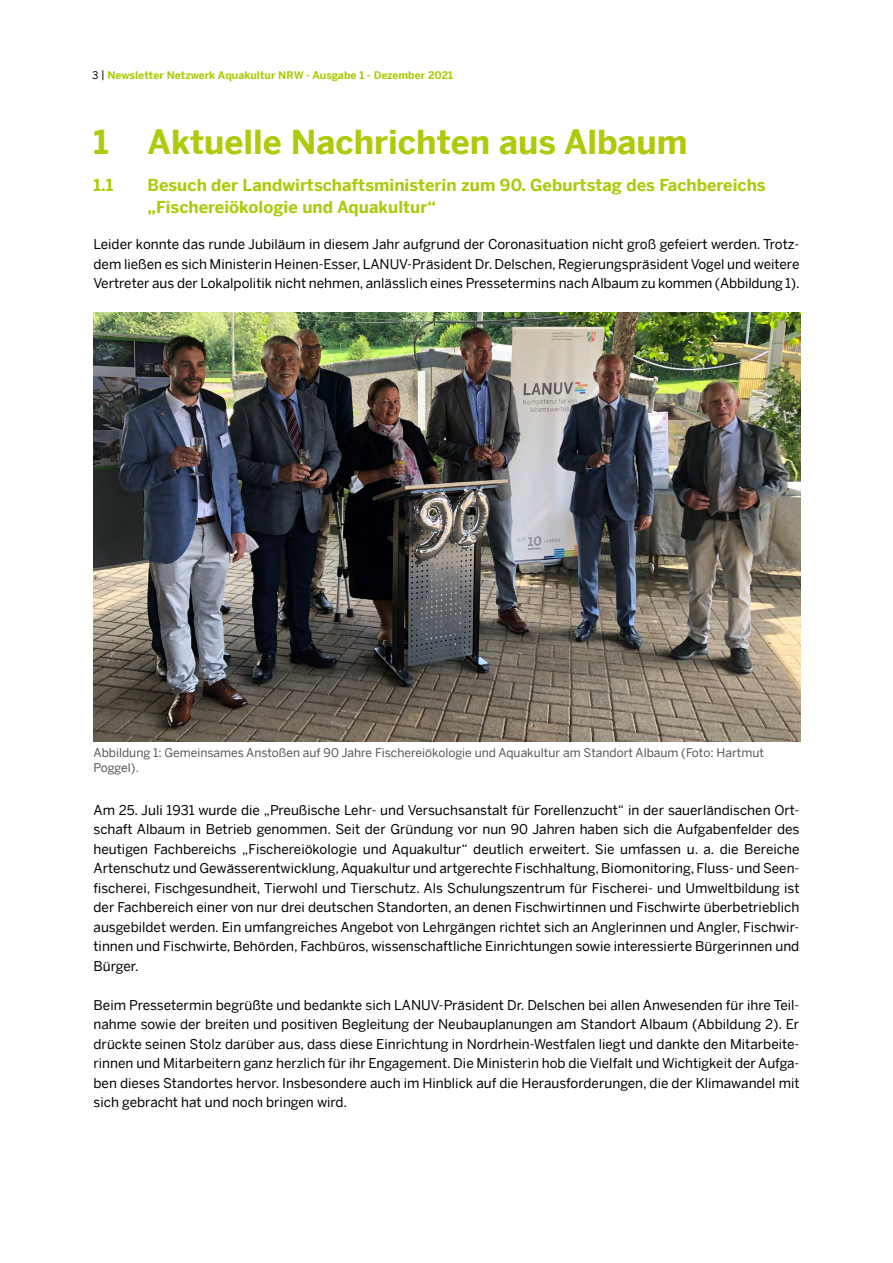
<style>
.page{position:relative;width:893px;height:1263px;background:#fff}
.page>*{position:absolute;margin:0;border:0;box-sizing:border-box;transform-origin:0 0}
.t1{font:700 33px "Benton Sans";color:#afca0b}
.t2{font:700 16.5px/22.5px "Benton Sans";color:#afca0b}
.t3{font:13.5px/19.5px "Benton Sans";color:#000;text-align:justify}
.t4{font:12px/15px "Benton Sans";color:#575756}
.t5{font:700 10.5px "Benton Sans";color:#afca0b}
.s1{font-weight:400;color:#000}
</style>
<div class="page">
<img style="left:94px;top:313px;width:707px;height:429px">
<p class="t5" style="left:92px;top:69px;width:362px"><span class="s1">3 |</span> Newsletter Netzwerk Aquakultur NRW - Ausgabe 1 - Dezember 2021</p>
<h1 class="t1" style="left:94px;top:122px;width:596px">1 Aktuelle Nachrichten aus Albaum</h1>
<p class="t2" style="left:94px;top:173px;width:21px">1.1</p>
<p class="t2" style="left:148px;top:173px;width:620px">Besuch der Landwirtschaftsministerin zum 90. Geburtstag des Fachbereichs „Fischereiökologie und Aquakultur“</p>
<p class="t3" style="left:94px;top:234px;width:708px">Leider konnte das runde Jubiläum in diesem Jahr aufgrund der Coronasituation nicht groß gefeiert werden. Trotz&shy;dem ließen es sich Ministerin Heinen-Esser, LANUV-Präsident Dr. Delschen, Regierungspräsident Vogel und weitere Vertreter aus der Lokalpolitik nicht nehmen, anlässlich eines Pressetermins nach Albaum zu kommen (Abbildung 1).</p>
<p class="t4" style="left:94px;top:745px;width:672px">Abbildung 1: Gemeinsames Anstoßen auf 90 Jahre Fischereiökologie und Aquakultur am Standort Albaum (Foto: Hartmut<br>Poggel).</p>
<p class="t3" style="left:94px;top:800px;width:707px">Am 25. Juli 1931 wurde die „Preußische Lehr- und Versuchsanstalt für Forellenzucht“ in der sauerländischen Ort&shy;schaft Albaum in Betrieb genommen. Seit der Gründung vor nun 90 Jahren haben sich die Aufgabenfelder des heutigen Fachbereichs „Fischereiökologie und Aquakultur“ deutlich erweitert. Sie umfassen u. a. die Bereiche Artenschutz und Gewässerentwicklung, Aquakultur und artgerechte Fischhaltung, Biomonitoring, Fluss- und Seen&shy;fischerei, Fischgesundheit, Tierwohl und Tierschutz. Als Schulungszentrum für Fischerei- und Umweltbildung ist der Fachbereich einer von nur drei deutschen Standorten, an denen Fischwirtinnen und Fischwirte überbetrieblich ausgebildet werden. Ein umfangreiches Angebot von Lehrgängen richtet sich an Anglerinnen und Angler, Fischwir&shy;tinnen und Fischwirte, Behörden, Fachbüros, wissenschaftliche Einrichtungen sowie interessierte Bürgerinnen und Bürger.</p>
<p class="t3" style="left:94px;top:995px;width:707px">Beim Pressetermin begrüßte und bedankte sich LANUV-Präsident Dr. Delschen bei allen Anwesenden für ihre Teil&shy;nahme sowie der breiten und positiven Begleitung der Neubauplanungen am Standort Albaum (Abbildung 2). Er drückte seinen Stolz darüber aus, dass diese Einrichtung in Nordrhein-Westfalen liegt und dankte den Mitarbeite&shy;rinnen und Mitarbeitern ganz herzlich für ihr Engagement. Die Ministerin hob die Vielfalt und Wichtigkeit der Aufga&shy;ben dieses Standortes hervor. Insbesondere auch im Hinblick auf die Herausforderungen, die der Klimawandel mit sich gebracht hat und noch bringen wird.</p>
</div>
